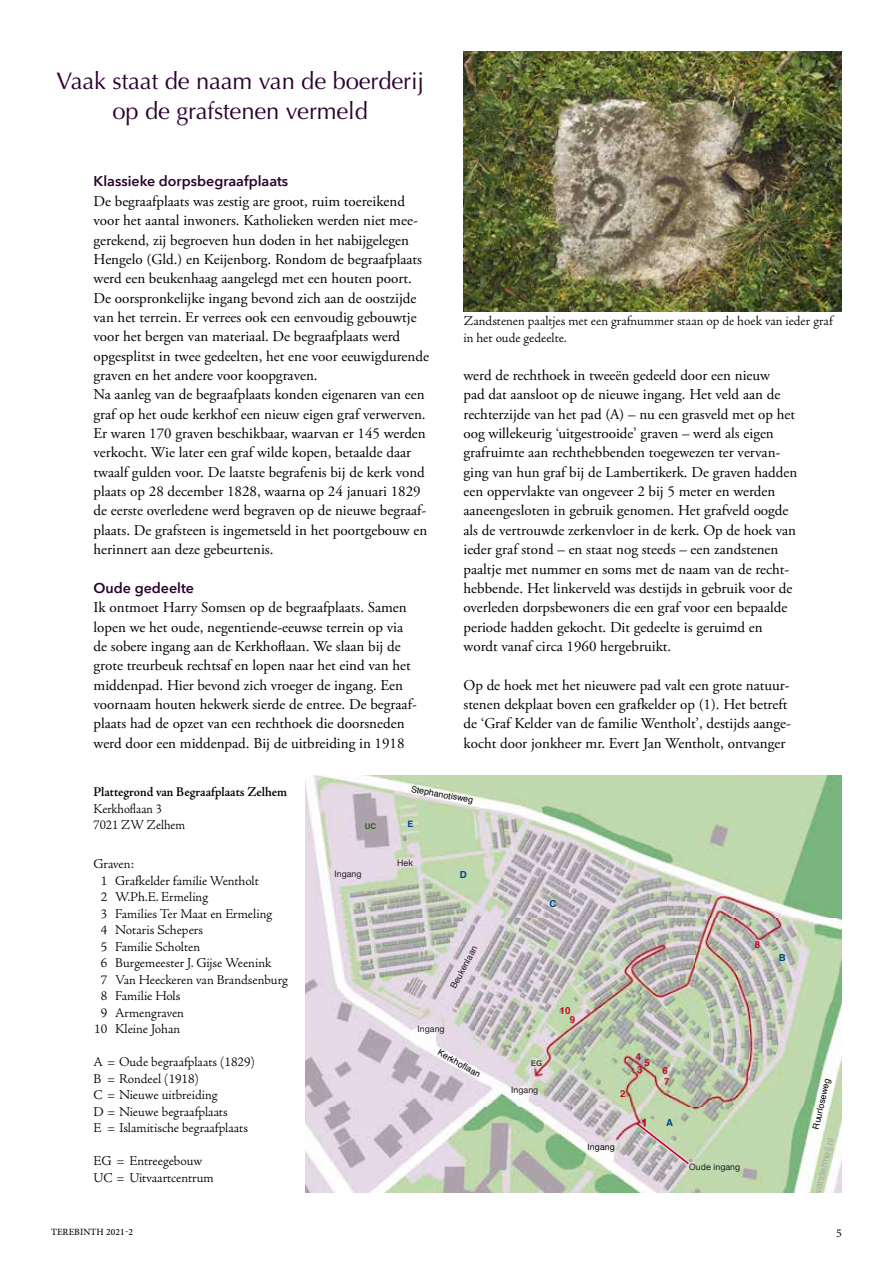
<style>
.page{position:relative;width:893px;height:1263px;background:#fff}
.page>*{position:absolute;margin:0;border:0;box-sizing:border-box;transform-origin:0 0}
.t1{font:24px/30px "Optima";letter-spacing:-.005em;color:#2a002e;text-align:center}
.t2{font:15px/19.4px "Adobe Garamond Pro";color:#000}
.t3{font:600 14.25px "Avenir Next";color:#2a002e}
.t4{font:300 13.5px/16.5px "Adobe Jenson Pro";color:#000}
.t5{font:600 13.5px "Adobe Jenson Pro";letter-spacing:-.005em;color:#000;scale:.95 1}
.t6{font:300 13.5px/16.5px "Adobe Jenson Pro";color:#000;scale:.95 1}
.t7{font:12px "Minion Pro";color:#000}
.t8{font:9.6px "Helvetica";color:#aaa9a8}
.t9{font:500 9.6px "Minion Pro";letter-spacing:.01em;color:#000}
.t10{font:700 9.6px/11.6px "Helvetica";color:#c10c20}
.t11{font:700 9.6px "Helvetica";color:#004285}
.t12{font:9.6px "Helvetica";color:#56563b}
.t13{font:9.6px "Helvetica";color:#c10c20}
.t14{font:8.85px "Helvetica";color:#000}
.t15{font:8.85px "Helvetica Neue";letter-spacing:.005em;color:#221e1f}
.t16{font:8.85px "Helvetica";color:#221e1f}
.t17{font:8.85px "Helvetica Neue";color:#000}
.t18{font:700 8.85px "Helvetica";color:#004285}
.t19{font:700 7.95px "Helvetica";color:#2c6111}
.s1{font-weight:700}
</style>
<div class="page">
<img style="left:305px;top:776px;width:537px;height:417px">
<img style="left:463px;top:51px;width:379px;height:260px">
<svg style="left:634px;top:1121px;width:56px;height:45px"></svg>
<h1 class="t1" style="left:56px;top:67px;width:369px">Vaak staat de naam van de boerderij op de grafstenen vermeld</h1>
<p class="t3" style="left:94px;top:169px;width:196px">Klassieke dorpsbegraafplaats</p>
<p class="t2" style="left:94px;top:192px;width:337px">De begraafplaats was zestig are groot, ruim toereikend voor het aantal inwoners. Katholieken werden niet mee&shy;gerekend, zij begroeven hun doden in het nabijgelegen Hengelo (Gld.) en Keijenborg. Rondom de begraafplaats werd een beukenhaag aangelegd met een houten poort.<br>De oorspronkelijke ingang bevond zich aan de oostzijde van het terrein. Er verrees ook een eenvoudig gebouwtje voor het bergen van materiaal. De begraafplaats werd opgesplitst in twee gedeelten, het ene voor eeuwigdurende graven en het andere voor koopgraven.<br>Na aanleg van de begraafplaats konden eigenaren van een graf op het oude kerkhof een nieuw eigen graf verwerven.<br>Er waren 170 graven beschikbaar, waarvan er 145 werden verkocht. Wie later een graf wilde kopen, betaalde daar twaalf gulden voor. De laatste begrafenis bij de kerk vond plaats op 28 december 1828, waarna op 24 januari 1829 de eerste overledene werd begraven op de nieuwe begraaf&shy;plaats. De grafsteen is ingemetseld in het poortgebouw en herinnert aan deze gebeurtenis.</p>
<p class="t3" style="left:94px;top:576px;width:102px">Oude gedeelte</p>
<p class="t2" style="left:94px;top:598px;width:325px">Ik ontmoet Harry Somsen op de begraafplaats. Samen lopen we het oude, negentiende-eeuwse terrein op via de sobere ingang aan de Kerkhoflaan. We slaan bij de grote treurbeuk rechtsaf en lopen naar het eind van het middenpad. Hier bevond zich vroeger de ingang. Een voornaam houten hekwerk sierde de entree. De begraaf&shy;plaats had de opzet van een rechthoek die doorsneden werd door een middenpad. Bij de uitbreiding in 1918</p>
<p class="t4" style="left:463px;top:313px;width:371px">Zandstenen paaltjes met een grafnummer staan op de hoek van ieder graf in het oude gedeelte.</p>
<p class="t2" style="left:463px;top:366px;width:335px">werd de rechthoek in tweeën gedeeld door een nieuw<br>pad dat aansloot op de nieuwe ingang. Het veld aan de rechterzijde van het pad (A) – nu een grasveld met op het oog willekeurig ‘uitgestrooide’ graven – werd als eigen grafruimte aan rechthebbenden toegewezen ter vervan&shy;ging van hun graf bij de Lambertikerk. De graven hadden een oppervlakte van ongeveer 2 bij 5 meter en werden aaneengesloten in gebruik genomen. Het grafveld oogde als de vertrouwde zerkenvloer in de kerk. Op de hoek van ieder graf stond – en staat nog steeds – een zandstenen paaltje met nummer en soms met de naam van de recht&shy;hebbende. Het linkerveld was destijds in gebruik voor de overleden dorpsbewoners die een graf voor een bepaalde periode hadden gekocht. Dit gedeelte is geruimd en wordt vanaf circa 1960 hergebruikt.</p>
<p class="t2" style="left:463px;top:676px;width:329px">Op de hoek met het nieuwere pad valt een grote natuur&shy;stenen dekplaat boven een grafkelder op (1). Het betreft de ‘Graf Kelder van de familie Wentholt’, destijds aange&shy;kocht door jonkheer mr. Evert Jan Wentholt, ontvanger</p>
<p class="t12" style="left:705px;top:742px;width:23px">0 10</p>
<p class="t5" style="left:94px;top:784px;width:205px">Plattegrond van Begraafplaats Zelhem</p>
<p class="t6" style="left:94px;top:800px;width:98px">Kerkhoflaan 3<br>7021 ZW Zelhem</p>
<p class="t4" style="left:94px;top:856px;width:42px">Graven:</p>
<p class="t4" style="left:101px;top:872px;width:160px">1 Grafkelder familie Wentholt</p>
<p class="t4" style="left:101px;top:889px;width:109px">2 W.Ph.E. Ermeling</p>
<p class="t4" style="left:101px;top:905px;width:173px">3 Families Ter Maat en Ermeling</p>
<p class="t4" style="left:101px;top:922px;width:104px">4 Notaris Schepers</p>
<p class="t4" style="left:101px;top:938px;width:101px">5 Familie Scholten</p>
<p class="t4" style="left:101px;top:955px;width:172px">6 Burgemeester J. Gijse Weenink</p>
<p class="t4" style="left:101px;top:971px;width:189px">7 Van Heeckeren van Brandsenburg</p>
<p class="t4" style="left:101px;top:988px;width:81px">8 Familie Hols</p>
<p class="t4" style="left:101px;top:1004px;width:85px">9 Armengraven</p>
<p class="t4" style="left:94px;top:1021px;width:87px">10 Kleine Johan</p>
<p class="t4" style="left:94px;top:1054px;width:163px">A = Oude begraafplaats (1829)<br>B = Rondeel (1918)<br>C = Nieuwe uitbreiding<br>D = Nieuwe begraafplaats<br>E = Islamitische begraafplaats</p>
<p class="t4" style="left:93px;top:1153px;width:122px">EG = Entreegebouw<br>UC = Uitvaartcentrum</p>
<p class="t14" style="left:413px;top:782px;width:64px;rotate:11deg">Stephanotisweg</p>
<p class="t19" style="left:365px;top:819px;width:13px">UC</p>
<p class="t18" style="left:407px;top:816px;width:7px">E</p>
<p class="t15" style="left:335px;top:868px;width:28px">Ingang</p>
<p class="t15" style="left:397px;top:856px;width:17px">Hek</p>
<p class="t11" style="left:460px;top:867px;width:8px">D</p>
<p class="t16" style="left:447px;top:984px;width:48px;rotate:-62deg">Beukenlaan</p>
<p class="t15" style="left:417px;top:1022px;width:29px">Ingang</p>
<p class="t14" style="left:442px;top:1046px;width:49px;rotate:29deg">Kerkhoflaan</p>
<p class="t11" style="left:550px;top:896px;width:8px">C</p>
<p class="t10" style="left:755px;top:939px;width:7px">8</p>
<p class="t19" style="left:531px;top:1056px;width:13px">EG</p>
<p class="t15" style="left:511px;top:1083px;width:29px">Ingang</p>
<p class="t10" style="left:560px;top:1005px;width:12px">10</p>
<p class="t10" style="left:570px;top:1014px;width:7px">9</p>
<p class="t10" style="left:620px;top:1088px;width:7px">2</p>
<p class="t17" style="left:588px;top:1140px;width:29px">Ingang</p>
<p class="t10" style="left:636px;top:1050px;width:8px;line-height:13.4px">4<br>3</p>
<p class="t10" style="left:644px;top:1056px;width:7px">5</p>
<p class="t13" style="left:642px;top:1115px;width:7px">1</p>
<p class="t10" style="left:662px;top:1065px;width:9px">6<br>7</p>
<p class="t11" style="left:666px;top:1115px;width:8px">A</p>
<p class="t15" style="left:689px;top:1160px;width:53px">Oude ingang</p>
<p class="t11" style="left:779px;top:949px;width:8px">B</p>
<p class="t14" style="left:809px;top:1127px;width:53px;rotate:-77deg">Ruurloseweg</p>
<p class="t8" style="left:803px;top:1217px;width:86px;rotate:-76deg"><span class="s1">©</span> bertvandermeij.nl</p>
<p class="t9" style="left:51px;top:1225px;width:83px">TEREBINTH 2021-2</p>
<p class="t7" style="left:836px;top:1225px;width:7px">5</p>
</div>
